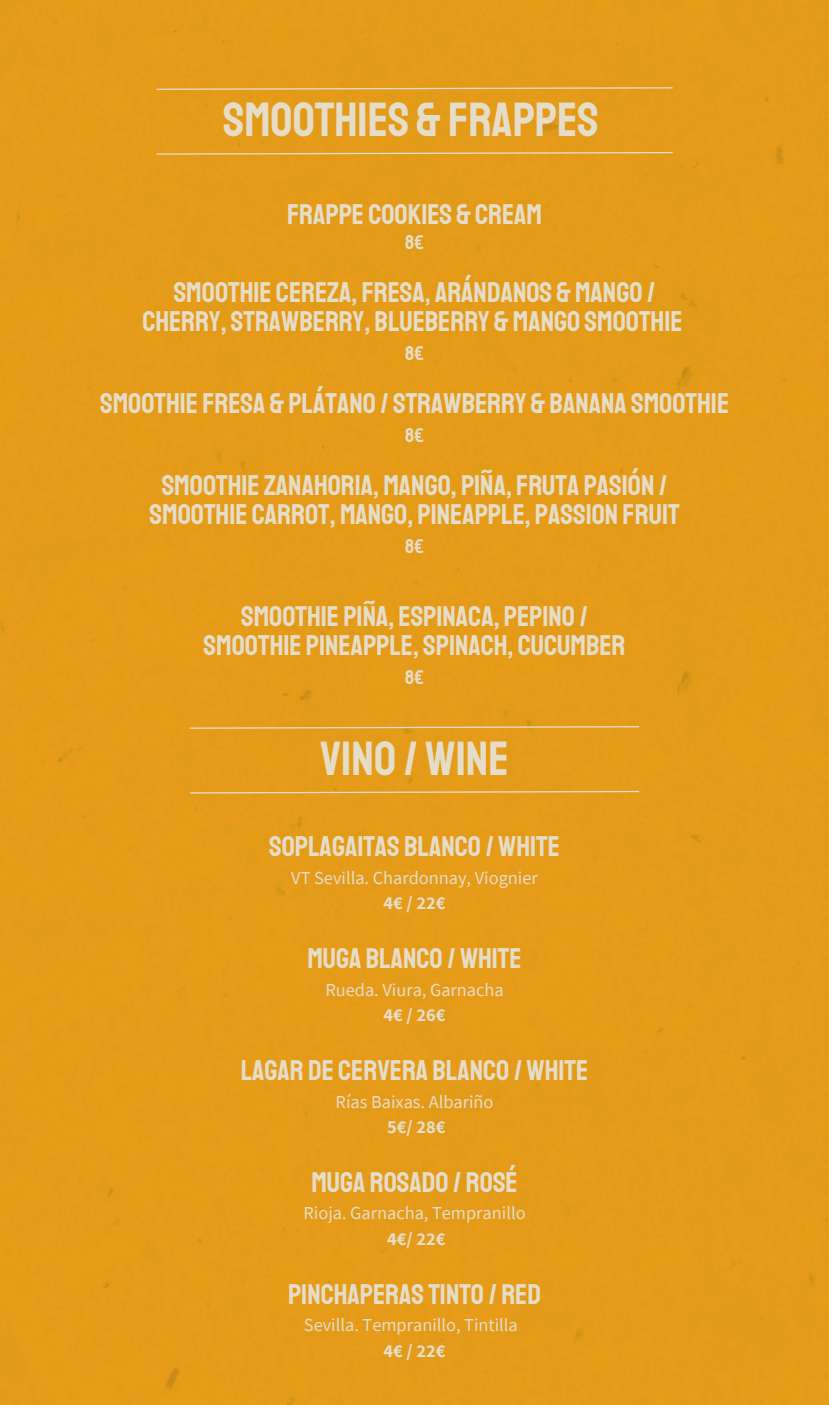
<style>
.page{position:relative;width:829px;height:1405px;background:#fff}
.page>*{position:absolute;margin:0;border:0;box-sizing:border-box;transform-origin:0 0}
.t1{font:48.65px "Staatliches";color:#e6ddc9}
.t2{font:28.88px/28.9px "Staatliches";color:#e6ddc9;text-align:center}
.t3{font:20.12px "Staatliches";color:#e6ddc9}
.t4{font:18.2px "Source Sans Pro";color:#e6ddc9}
.t5{font:700 18.2px "Source Sans Pro";color:#e6ddc9}
</style>
<div class="page">
<div style="left:0;top:0;width:828px;height:1404px;background:#e59b19"></div>
<svg style="left:155px;top:86px;width:518px;height:5px;background:#e3ac47"></svg>
<svg style="left:155px;top:151px;width:518px;height:4px;background:#e3b052"></svg>
<svg style="left:189px;top:725px;width:451px;height:4px;background:#e4b052"></svg>
<svg style="left:188px;top:790px;width:452px;height:4px;background:#e4b052"></svg>
<h3 class="t1" style="left:223px;top:89px;width:377px">SMOOTHIES &amp; FRAPPES</h3>
<h1 class="t2" style="left:287px;top:200px;width:256px">FRAPPE COOKIES &amp; CREAM</h1>
<p class="t3" style="left:405px;top:230px;width:20px">8€</p>
<h3 class="t2" style="left:142px;top:278px;width:541px">SMOOTHIE CEREZA, FRESA, ARÁNDANOS &amp; MANGO /<br>CHERRY, STRAWBERRY, BLUEBERRY &amp; MANGO SMOOTHIE</h3>
<p class="t3" style="left:405px;top:341px;width:20px">8€</p>
<h4 class="t2" style="left:100px;top:389px;width:630px">SMOOTHIE FRESA &amp; PLÁTANO / STRAWBERRY &amp; BANANA SMOOTHIE</h4>
<p class="t3" style="left:405px;top:423px;width:20px">8€</p>
<h3 class="t2" style="left:149px;top:471px;width:531px">SMOOTHIE ZANAHORIA, MANGO, PIÑA, FRUTA PASIÓN /<br>SMOOTHIE CARROT, MANGO, PINEAPPLE, PASSION FRUIT</h3>
<p class="t3" style="left:405px;top:533px;width:20px">8€</p>
<h2 class="t2" style="left:203px;top:602px;width:423px">SMOOTHIE PIÑA, ESPINACA, PEPINO /<br>SMOOTHIE PINEAPPLE, SPINACH, CUCUMBER</h2>
<h4 class="t3" style="left:405px;top:664px;width:20px">8€</h4>
<p class="t1" style="left:320px;top:728px;width:190px">VINO /WINE</p>
<h3 class="t2" style="left:269px;top:832px;width:292px">SOPLAGAITAS BLANCO /WHITE</h3>
<p class="t4" style="left:291px;top:866px;width:248px">VT Sevilla. Chardonnay, Viognier</p>
<p class="t5" style="left:383px;top:891px;width:63px">4€ / 22€</p>
<h4 class="t2" style="left:307px;top:944px;width:215px">MUGA BLANCO /WHITE</h4>
<p class="t4" style="left:325px;top:977px;width:180px">Rueda. Viura, Garnacha</p>
<p class="t5" style="left:383px;top:1003px;width:63px">4€ / 26€</p>
<h4 class="t2" style="left:241px;top:1056px;width:349px">LAGAR DE CERVERA BLANCO /WHITE</h4>
<p class="t4" style="left:335px;top:1089px;width:159px">Rías Baixas. Albariño</p>
<p class="t5" style="left:387px;top:1114px;width:60px">5€/ 28€</p>
<h4 class="t2" style="left:311px;top:1167px;width:208px">MUGA ROSADO / ROSÉ</h4>
<p class="t4" style="left:303px;top:1201px;width:223px">Rioja. Garnacha, Tempranillo</p>
<p class="t5" style="left:387px;top:1226px;width:60px">4€/ 22€</p>
<h4 class="t2" style="left:288px;top:1279px;width:254px">PINCHAPERAS TINTO / RED</h4>
<p class="t4" style="left:304px;top:1313px;width:215px">Sevilla. Tempranillo, Tintilla</p>
<p class="t5" style="left:383px;top:1338px;width:63px">4€ / 22€</p>
</div>
